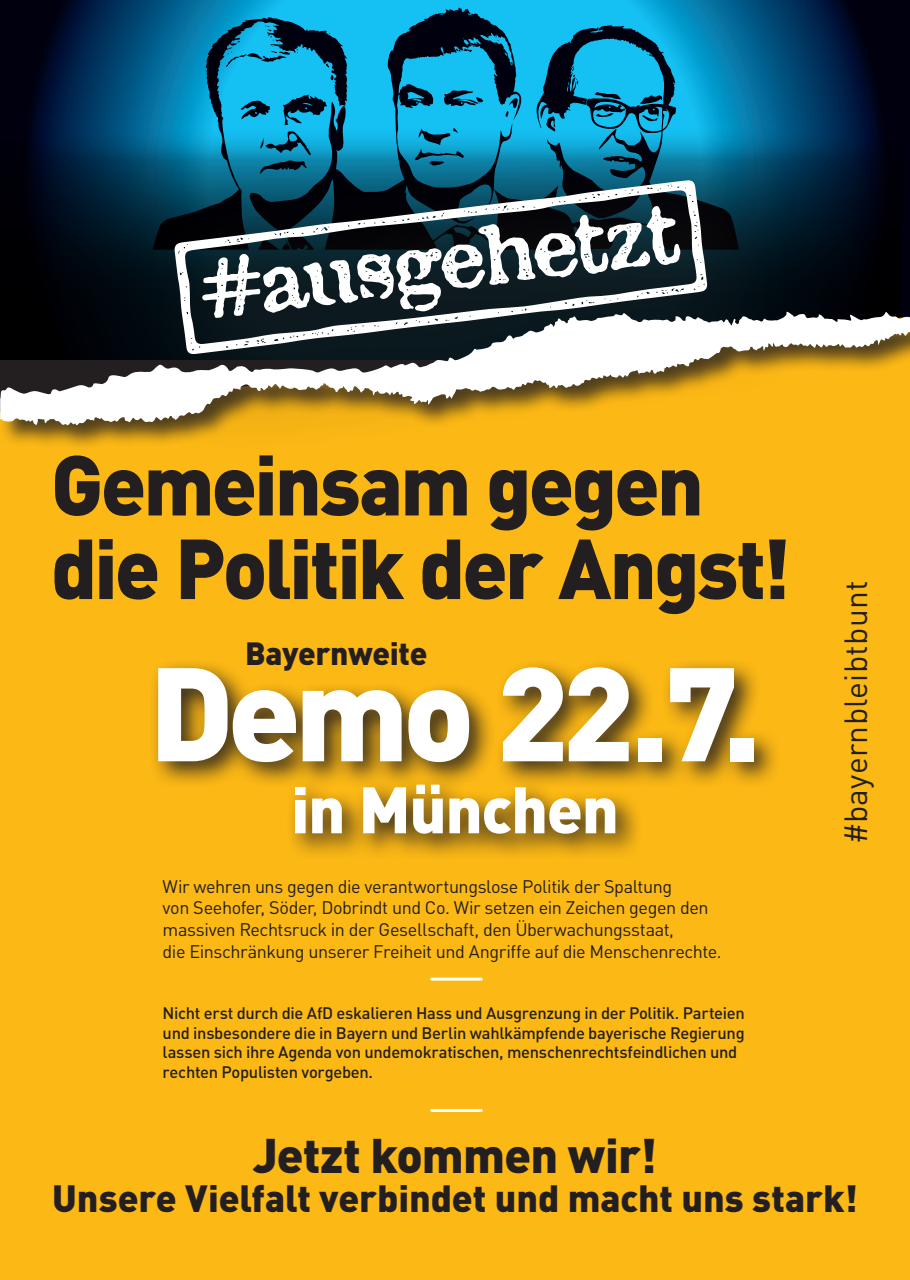
<style>
.page{position:relative;width:910px;height:1280px;background:#fff}
.page>*{position:absolute;margin:0;border:0;box-sizing:border-box;transform-origin:0 0}
.t1{font:900 130.8px "DIN";letter-spacing:-.05em;color:#fff}
.t2{font:900 83.55px/83.6px "DIN";letter-spacing:-.035em;color:#231f20}
.t3{font:900 64.5px "DIN";letter-spacing:-.02em;color:#fff}
.t4{font:900 48px "DIN";letter-spacing:-.015em;color:#231f20}
.t5{font:900 37.5px "DIN";color:#231f20}
.t6{font:31.8px "DIN";letter-spacing:.01em;color:#231f20}
.t7{font:900 31.8px "DIN";letter-spacing:-.01em;color:#231f20}
.t8{font:18px/21.6px "DIN";letter-spacing:-.025em;color:#231f20}
.t9{font:500 16.5px/19.5px "DIN";letter-spacing:-.02em;color:#231f20}
</style>
<div class="page">
<svg style="left:0;top:0;width:910px;height:310px;background:#013659"></svg>
<svg style="left:240px;top:7px;width:415px;height:122px;background:#1095bf"></svg>
<svg style="left:415px;top:128px;width:49px;height:1px"></svg>
<svg style="left:444px;top:90px;width:39px;height:17px"></svg>
<svg style="left:505px;top:98px;width:13px;height:19px"></svg>
<svg style="left:456px;top:49px;width:16px;height:3px"></svg>
<svg style="left:495px;top:35px;width:11px;height:13px"></svg>
<svg style="left:153px;top:16px;width:195px;height:113px;background:#0a81ab"></svg>
<svg style="left:534px;top:25px;width:205px;height:104px;background:#0c89b3"></svg>
<svg style="left:0;top:129px;width:901px;height:181px;background:#001525"></svg>
<div style="left:0;top:451px;width:910px;height:829px;background:#fcb814"></div>
<svg style="left:126px;top:132px;width:677px;height:178px;background:#075571"></svg>
<svg style="left:175px;top:180px;width:532px;height:130px"></svg>
<div style="left:0;top:311px;width:910px;height:140px;background:#231f20;opacity:.78"></div>
<svg style="left:0;top:310px;width:910px;height:116px"></svg>
<div style="left:148px;top:658px;width:633px;height:203px;background:#231f20;opacity:.9"></div>
<hr style="left:432px;top:978px;width:49px;height:3px;background:#fff">
<hr style="left:432px;top:1109px;width:49px;height:3px;background:#fff">
<h2 class="t2" style="left:51px;top:439px;width:741px">Gemeinsam gegen die Politik der Angst!</h2>
<h3 class="t7" style="left:245px;top:632px;width:184px">Bayernweite</h3>
<h1 class="t1" style="left:149px;top:626px;width:614px">Demo 22.7.</h1>
<h3 class="t3" style="left:291px;top:767px;width:329px">in München</h3>
<p class="t8" style="left:163px;top:875px;width:561px">Wir wehren uns gegen die verantwortungslose Politik der Spaltung<br>von Seehofer, Söder, Dobrindt und Co. Wir setzen ein Zeichen gegen den massiven Rechtsruck in der Gesellschaft, den Überwachungsstaat,<br>die Einschränkung unserer Freiheit und Angriffe auf die Menschenrechte.</p>
<p class="t9" style="left:163px;top:1003px;width:584px">Nicht erst durch die AfD eskalieren Hass und Ausgrenzung in der Politik. Parteien und insbesondere die in Bayern und Berlin wahlkämpfende bayerische Regierung lassen sich ihre Agenda von undemokratischen, menschenrechtsfeindlichen und rechten Populisten vorgeben.</p>
<h3 class="t6" style="left:836px;top:844px;width:265px;rotate:-90deg">#bayernbleibtbunt</h3>
<h3 class="t4" style="left:253px;top:1124px;width:405px">Jetzt kommen wir!</h3>
<h3 class="t5" style="left:52px;top:1174px;width:807px">Unsere Vielfalt verbindet und macht uns stark!</h3>
</div>
